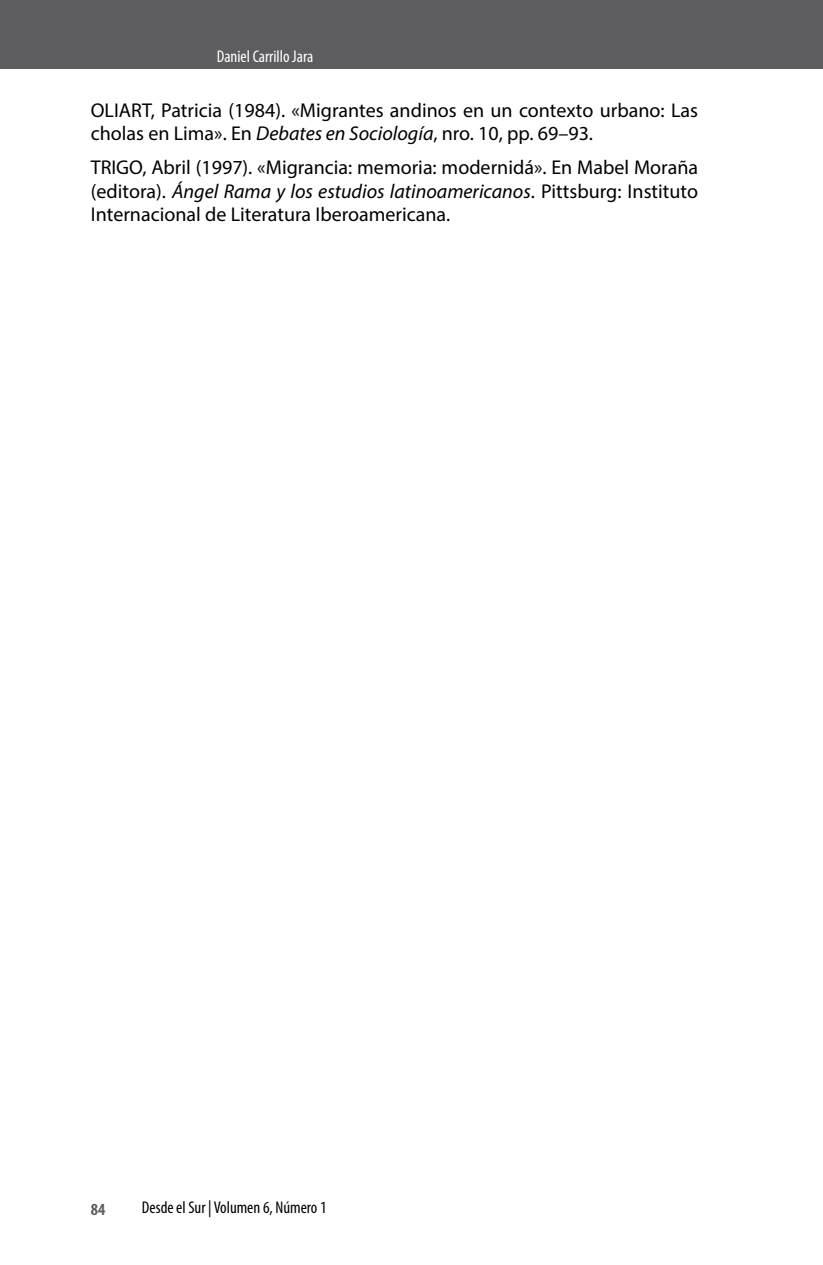
<style>
.page{position:relative;width:823px;height:1265px;background:#fff}
.page>*{position:absolute;margin:0;border:0;box-sizing:border-box;transform-origin:0 0}
.TEXTO_BIBLIOGRAFIA{font:20px/23px "Myriad Pro";color:#000}
.t1{font:condensed 17px "Myriad Pro";color:#000}
.PARRAFOS{font:condensed 17px "Myriad Pro";color:#fff}
.t2{font:700 condensed 17px "Myriad Pro";color:#5d5d60}
.s1{font-style:italic}
</style>
<div class="page">
<div style="left:0;top:0;width:822px;height:68px;background:#5d5d60"></div>
<p class="PARRAFOS" style="left:217px;top:46px;width:98px">Daniel Carrillo Jara</p>
<p class="TEXTO_BIBLIOGRAFIA" style="left:91px;top:99px;width:608px">OLIART, Patricia (1984). «Migrantes andinos en un contexto urbano: Las cholas en Lima». En <span class="s1">Debates en Sociología</span>, nro. 10, pp. 69–93.</p>
<p class="TEXTO_BIBLIOGRAFIA" style="left:91px;top:156px;width:608px;text-align:justify">TRIGO, Abril (1997). «Migrancia: memoria: modernidá». En Mabel Moraña (editora). <span class="s1">Ángel Rama y los estudios latinoamericanos</span>. Pittsburg: Instituto Internacional de Literatura Iberoamericana.</p>
<p class="t2" style="left:91px;top:1198px;width:16px">84</p>
<p class="t1" style="left:142px;top:1196px;width:186px">Desde el Sur | Volumen 6, Número 1</p>
</div>
